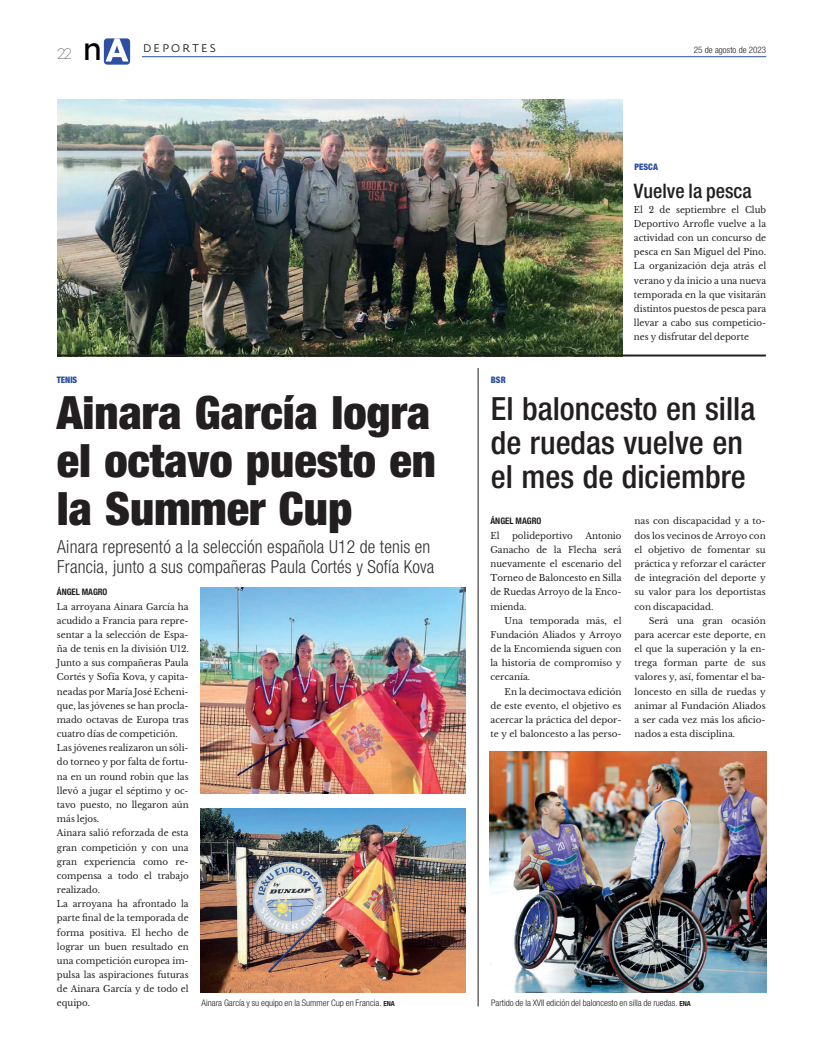
<style>
.page{position:relative;width:823px;height:1049px;background:#fff}
.page>*{position:absolute;margin:0;border:0;box-sizing:border-box;transform-origin:0 0}
.t1{font:900 condensed 46px/48px "Helvetica Neue LT Pro";color:#231f20}
.t2{font:500 condensed 32px/34px "Helvetica Neue LT Pro";color:#231f20}
.t3{font:500 condensed 20px "Helvetica Neue LT Pro";color:#231f20}
.t4{font:300 condensed 18px/20px "Helvetica Neue LT Pro";letter-spacing:.01em;color:#312f30}
.t5{font:100 15px "Lexend";color:#231f20}
.t6{font:11px "Fedra Sans Std";letter-spacing:.21em;color:#231f20}
.t7{font:9px/14.2px "Libre Baskerville";color:#231f20;text-align:justify;scale:.96 1}
.t8{font:300 condensed 9px "Helvetica Neue LT Pro";color:#231f20}
.t9{font:700 condensed 9px "Helvetica Neue LT Pro";color:#231f20}
.t10{font:900 condensed 9px "Helvetica Neue LT Pro";color:#2e50a2}
.t11{font:8.8px/14.2px "Libre Baskerville";color:#231f20;text-align:justify}
.s1{font-weight:400;font-size:31.4px;color:#000001}
.s2{font-weight:700;font-size:7px}
</style>
<div class="page">
<svg style="left:104px;top:38px;width:26px;height:27px"></svg>
<svg style="left:105px;top:38px;width:23px;height:23px"></svg>
<hr style="left:142px;top:56px;width:623px;height:1px;background:#2e50a2">
<img style="left:489px;top:751px;width:277px;height:241px">
<img style="left:201px;top:587px;width:264px;height:206px">
<img style="left:57px;top:99px;width:564px;height:258px">
<hr style="left:57px;top:354px;width:708px;height:2px;background:#231f20">
<hr style="left:477px;top:368px;width:1px;height:638px;background:#231f20">
<img style="left:201px;top:808px;width:264px;height:184px">
<h3 class="t5" style="left:57px;top:43px;width:47px">22 <span class="s1">n</span></h3>
<p class="t6" style="left:143px;top:42px;width:74px">DEPORTES</p>
<p class="t8" style="left:693px;top:45px;width:74px">25 de agosto de 2023</p>
<p class="t10" style="left:634px;top:161px;width:25px">PESCA</p>
<p class="t10" style="left:57px;top:374px;width:22px">TENIS</p>
<p class="t10" style="left:490px;top:374px;width:16px">BSR</p>
<h3 class="t3" style="left:633px;top:179px;width:119px">Vuelve la pesca</h3>
<p class="t7" style="left:633px;top:202px;width:139px">El 2 de septiembre el Club Deportivo Arrofle vuelve a la actividad con un concurso de pesca en San Miguel del Pino.<br>La organización deja atrás el verano y da inicio a una nueva temporada en la que visitarán distintos puestos de pesca para llevar a cabo sus competicio&shy;nes y disfrutar del deporte</p>
<h1 class="t1" style="left:57px;top:388px;width:380px">Ainara García logra el octavo puesto en la Summer Cup</h1>
<h3 class="t4" style="left:57px;top:536px;width:378px">Ainara representó a la selección española U12 de tenis en<br>Francia, junto a sus compañeras Paula Cortés y Sofía Kova</h3>
<h2 class="t2" style="left:490px;top:392px;width:266px">El baloncesto en silla de ruedas vuelve en el mes de diciembre</h2>
<p class="t9" style="left:490px;top:516px;width:52px">ÁNGEL MAGRO</p>
<p class="t7" style="left:490px;top:528px;width:11px">El</p>
<p class="t7" style="left:511px;top:528px;width:65px">polideportivo</p>
<p class="t11" style="left:634px;top:514px;width:133px">nas con discapacidad y a to&shy;dos los vecinos de Arroyo con el objetivo de fomentar su práctica y reforzar el carácter de integración del deporte y su valor para los deportistas con discapacidad.</p>
<p class="t11" style="left:634px;top:613px;width:133px;text-indent:14px">Será una gran ocasión para acercar este deporte, en el que la superación y la en&shy;trega forman parte de sus valores y, así, fomentar el ba&shy;loncesto en silla de ruedas y animar al Fundación Aliados a ser cada vez más los aficio&shy;nados a esta disciplina.</p>
<p class="t7" style="left:490px;top:528px;width:138px;text-indent:95px">Antonio Ganacho de la Flecha será nuevamente el escenario del Torneo de Baloncesto en Silla de Ruedas Arroyo de la Enco&shy;mienda.</p>
<p class="t11" style="left:490px;top:613px;width:132px;text-indent:14px">Una temporada más, el Fundación Aliados y Arroyo de la Encomienda siguen con la historia de compromiso y cercanía.</p>
<p class="t11" style="left:490px;top:684px;width:132px;text-indent:14px">En la decimoctava edición de este evento, el objetivo es acercar la práctica del depor&shy;te y el baloncesto a las perso-</p>
<p class="t9" style="left:57px;top:587px;width:52px">ÁNGEL MAGRO</p>
<p class="t7" style="left:57px;top:599px;width:139px;text-align:left">La arroyana Ainara García ha acudido a Francia para repre&shy;sentar a la selección de Espa&shy;ña de tenis en la división U12.<br>Junto a sus compañeras Paula<br>Cortés y Sofía Kova, y capita&shy;neadas por María José Echeni&shy;que, las jóvenes se han procla&shy;mado octavas de Europa tras cuatro días de competición.<br>Las jóvenes realizaron un sóli&shy;do torneo y por falta de fortu&shy;na en un round robin que las llevó a jugar el séptimo y oc&shy;tavo puesto, no llegaron aún más lejos.<br>Ainara salió reforzada de esta gran competición y con una gran experiencia como re&shy;compensa a todo el trabajo realizado.<br>La arroyana ha afrontado la parte final de la temporada de forma positiva. El hecho de lograr un buen resultado en una competición europea im&shy;pulsa las aspiraciones futuras de Ainara García y de todo el equipo.</p>
<p class="t8" style="left:201px;top:998px;width:195px">Ainara García y su equipo en la Summer Cup en Francia. <span class="s2">ENA</span></p>
<p class="t8" style="left:490px;top:998px;width:201px">Partido de la XVII edición del baloncesto en silla de ruedas. <span class="s2">ENA</span></p>
</div>
